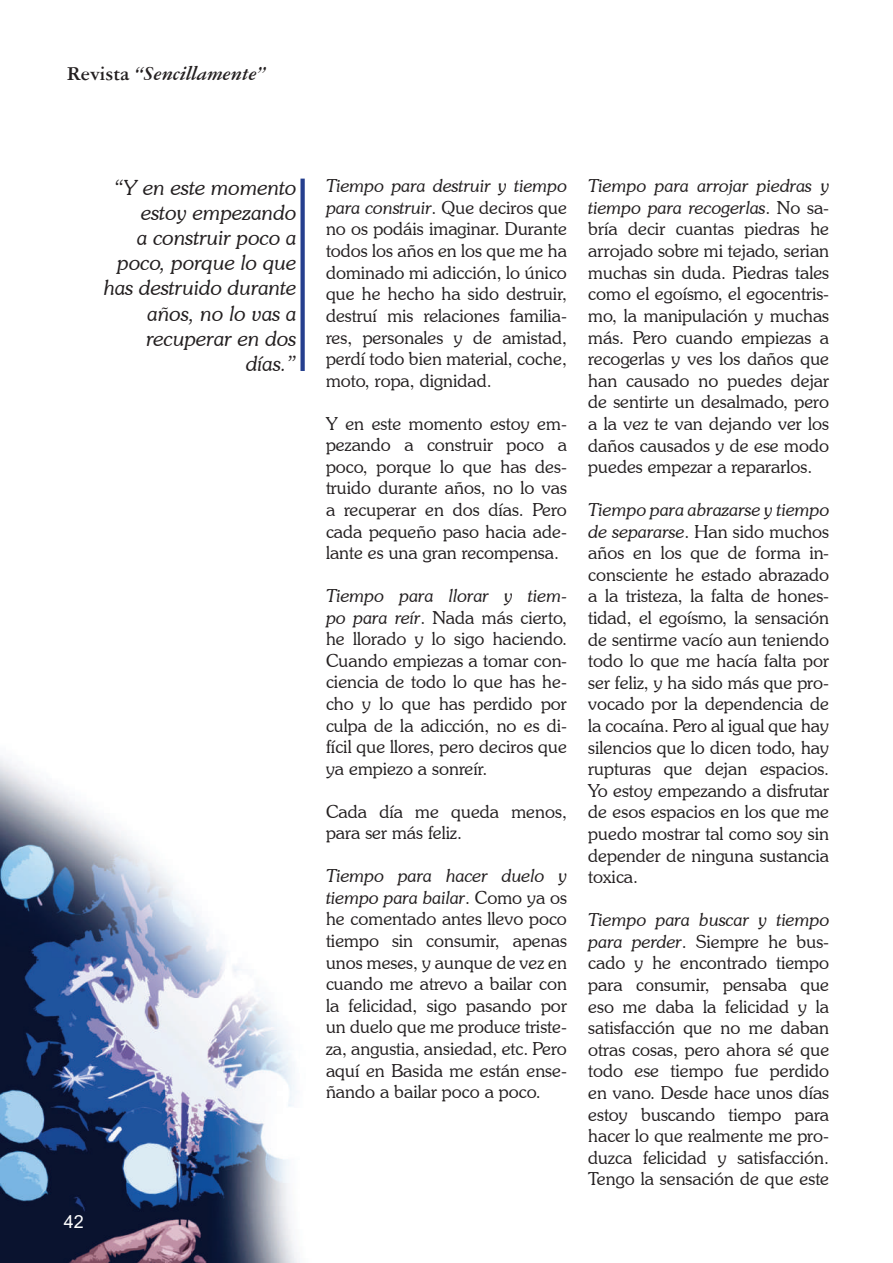
<style>
.page{position:relative;width:893px;height:1263px;background:#fff}
.page>*{position:absolute;margin:0;border:0;box-sizing:border-box;transform-origin:0 0}
.t1{font:italic 300 21px/25.2px "Souvenir IT Cby BT";color:#231f20;text-align:right}
.t2{font:italic 700 21px "American Garamond BT";color:#231f20}
.t3{font:300 18px/21.6px "Souvenir IT Cby BT";color:#231f20;text-align:justify}
.t4{font:18px "Arial";color:#fff}
.s1{font-style:normal}
.s2{font-style:italic}
</style>
<div class="page">
<img style="left:0;top:757px;width:298px;height:506px">
<div style="left:300px;top:179px;width:5px;height:192px;background:#253f8e"></div>
<p class="t2" style="left:67px;top:61px;width:200px"><span class="s1">Revista</span> “Sencillamente”</p>
<p class="t1" style="left:103px;top:174px;width:194px">“Y en este momento estoy empezando<br>a construir poco a poco, porque lo que has destruido durante años, no lo vas a recuperar en dos días.”</p>
<p class="t4" style="left:64px;top:1209px;width:22px">42</p>
<p class="t3" style="left:326px;top:175px;width:242px"><span class="s2">Tiempo para destruir y tiempo para construir</span>. Que deciros que no os podáis imaginar. Durante todos los años en los que me ha dominado mi adicción, lo único que he hecho ha sido destruir, destruí mis relaciones familia&shy;res, personales y de amistad, perdí todo bien material, coche, moto, ropa, dignidad.</p>
<p class="t3" style="left:326px;top:412px;width:242px">Y en este momento estoy em&shy;pezando a construir poco a poco, porque lo que has des&shy;truido durante años, no lo vas a recuperar en dos días. Pero cada pequeño paso hacia ade&shy;lante es una gran recompensa.</p>
<p class="t3" style="left:326px;top:585px;width:242px"><span class="s2">Tiempo para llorar y tiem&shy;po para reír</span>. Nada más cierto, he llorado y lo sigo haciendo.<br>Cuando empiezas a tomar con&shy;ciencia de todo lo que has he&shy;cho y lo que has perdido por culpa de la adicción, no es di&shy;fícil que llores, pero deciros que ya empiezo a sonreír.</p>
<p class="t3" style="left:326px;top:800px;width:242px">Cada día me queda menos, para ser más feliz.</p>
<p class="t3" style="left:326px;top:865px;width:242px"><span class="s2">Tiempo para hacer duelo y tiempo para bailar</span>. Como ya os he comentado antes llevo poco tiempo sin consumir, apenas unos meses, y aunque de vez en cuando me atrevo a bailar con la felicidad, sigo pasando por un duelo que me produce triste&shy;za, angustia, ansiedad, etc. Pero aquí en Basida me están ense&shy;ñando a bailar poco a poco.</p>
<p class="t3" style="left:588px;top:175px;width:242px"><span class="s2">Tiempo para arrojar piedras y tiempo para recogerlas</span>. No sa&shy;bría decir cuantas piedras he arrojado sobre mi tejado, serian muchas sin duda. Piedras tales como el egoísmo, el egocentris&shy;mo, la manipulación y muchas más. Pero cuando empiezas a recogerlas y ves los daños que han causado no puedes dejar de sentirte un desalmado, pero a la vez te van dejando ver los daños causados y de ese modo puedes empezar a repararlos.</p>
<p class="t3" style="left:588px;top:499px;width:242px"><span class="s2">Tiempo para abrazarse y tiempo de separarse</span>. Han sido muchos años en los que de forma in&shy;consciente he estado abrazado a la tristeza, la falta de hones&shy;tidad, el egoísmo, la sensación de sentirme vacío aun teniendo todo lo que me hacía falta por ser feliz, y ha sido más que pro&shy;vocado por la dependencia de la cocaína. Pero al igual que hay silencios que lo dicen todo, hay rupturas que dejan espacios.<br>Yo estoy empezando a disfrutar de esos espacios en los que me puedo mostrar tal como soy sin depender de ninguna sustancia toxica.</p>
<p class="t3" style="left:588px;top:909px;width:242px"><span class="s2">Tiempo para buscar y tiempo para perder</span>. Siempre he bus&shy;cado y he encontrado tiempo para consumir, pensaba que eso me daba la felicidad y la satisfacción que no me daban otras cosas, pero ahora sé que todo ese tiempo fue perdido en vano. Desde hace unos días estoy buscando tiempo para hacer lo que realmente me pro&shy;duzca felicidad y satisfacción.<br>Tengo la sensación de que este</p>
</div>
